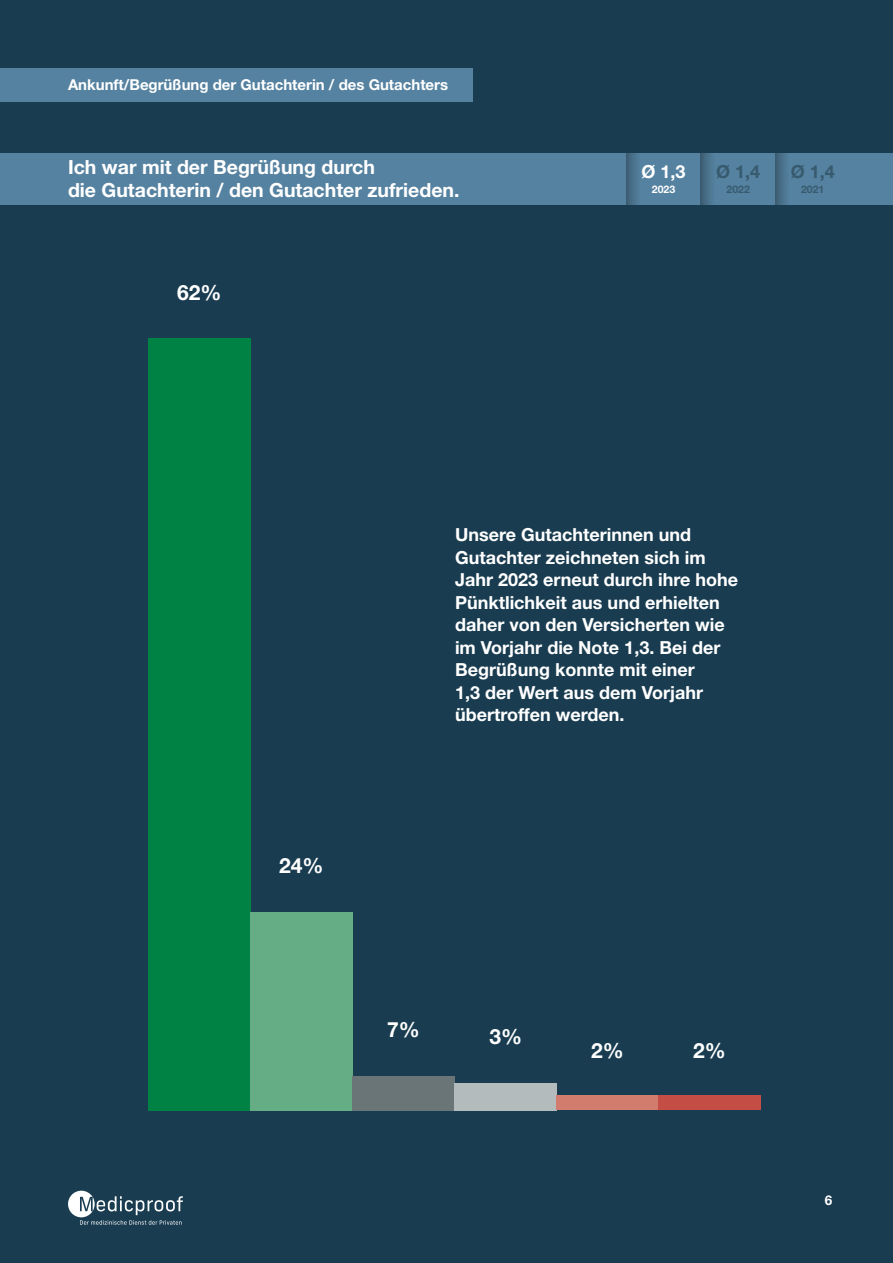
<style>
.page{position:relative;width:893px;height:1263px;background:#193c50}
.page>*{position:absolute;margin:0;border:0;box-sizing:border-box;transform-origin:0 0}
.t1{font:700 21px "Helvetica Neue LT Std";color:#fff}
.t2{font:700 19.5px/23.4px "Helvetica Neue LT Std";color:#fff}
.t3{font:700 18px/22.5px "Helvetica Neue LT Std";color:#fff}
.t4{font:700 18px "Helvetica Neue LT Std";color:#375a6e}
.t5{font:700 15px "Helvetica Neue LT Std";color:#fff}
.t6{font:700 13.5px "Helvetica Neue LT Std";color:#fff}
.t7{font:700 10.5px "Helvetica Neue LT Std";color:#375a6e}
.t8{font:700 10.5px "Helvetica Neue LT Std";color:#fff}
</style>
<div class="page">
<svg style="left:68px;top:1191px;width:115px;height:34px"></svg>
<div style="left:0;top:68px;width:472px;height:33px;background:#5582a0"></div>
<div style="left:0;top:153px;width:893px;height:51px;background:#5582a0"></div>
<svg style="left:626px;top:153px;width:11px;height:51px"></svg>
<svg style="left:701px;top:153px;width:10px;height:51px"></svg>
<svg style="left:775px;top:153px;width:11px;height:51px"></svg>
<div style="left:148px;top:338px;width:102px;height:772px;background:#008244"></div>
<div style="left:250px;top:912px;width:102px;height:198px;background:#65ad85"></div>
<div style="left:352px;top:1076px;width:102px;height:34px;background:#697576"></div>
<div style="left:454px;top:1083px;width:102px;height:27px;background:#b3bbbd"></div>
<div style="left:556px;top:1095px;width:102px;height:15px;background:#d27c6d"></div>
<div style="left:658px;top:1095px;width:102px;height:15px;background:#c44e45"></div>
<p class="t5" style="left:68px;top:75px;width:382px">Ankunft/Begrüßung der Gutachterin / des Gutachters</p>
<p class="t2" style="left:68px;top:155px;width:393px">Ich war mit der Begrüßung durch<br>die Gutachterin / den Gutachter zufrieden.</p>
<p class="t3" style="left:642px;top:159px;width:46px">Ø 1,3</p>
<p class="t8" style="left:652px;top:182px;width:25px">2023</p>
<p class="t4" style="left:716px;top:160px;width:46px">Ø 1,4</p>
<p class="t7" style="left:726px;top:182px;width:25px">2022</p>
<p class="t4" style="left:791px;top:160px;width:46px">Ø 1,4</p>
<p class="t7" style="left:801px;top:182px;width:25px">2021</p>
<p class="t1" style="left:177px;top:279px;width:46px">62%</p>
<p class="t1" style="left:279px;top:852px;width:46px">24%</p>
<p class="t3" style="left:455px;top:523px;width:285px">Unsere Gutachterinnen und<br>Gutachter zeichneten sich im<br>Jahr 2023 erneut durch ihre hohe<br>Pünktlichkeit aus und erhielten daher von den Versicherten wie im Vorjahr die Note 1,3. Bei der<br>Begrüßung konnte mit einer<br>1,3 der Wert aus dem Vorjahr übertroffen werden.</p>
<p class="t1" style="left:387px;top:1017px;width:34px">7%</p>
<p class="t1" style="left:489px;top:1024px;width:34px">3%</p>
<p class="t1" style="left:591px;top:1038px;width:34px">2%</p>
<p class="t1" style="left:693px;top:1038px;width:34px">2%</p>
<p class="t6" style="left:825px;top:1191px;width:9px">6</p>
</div>
